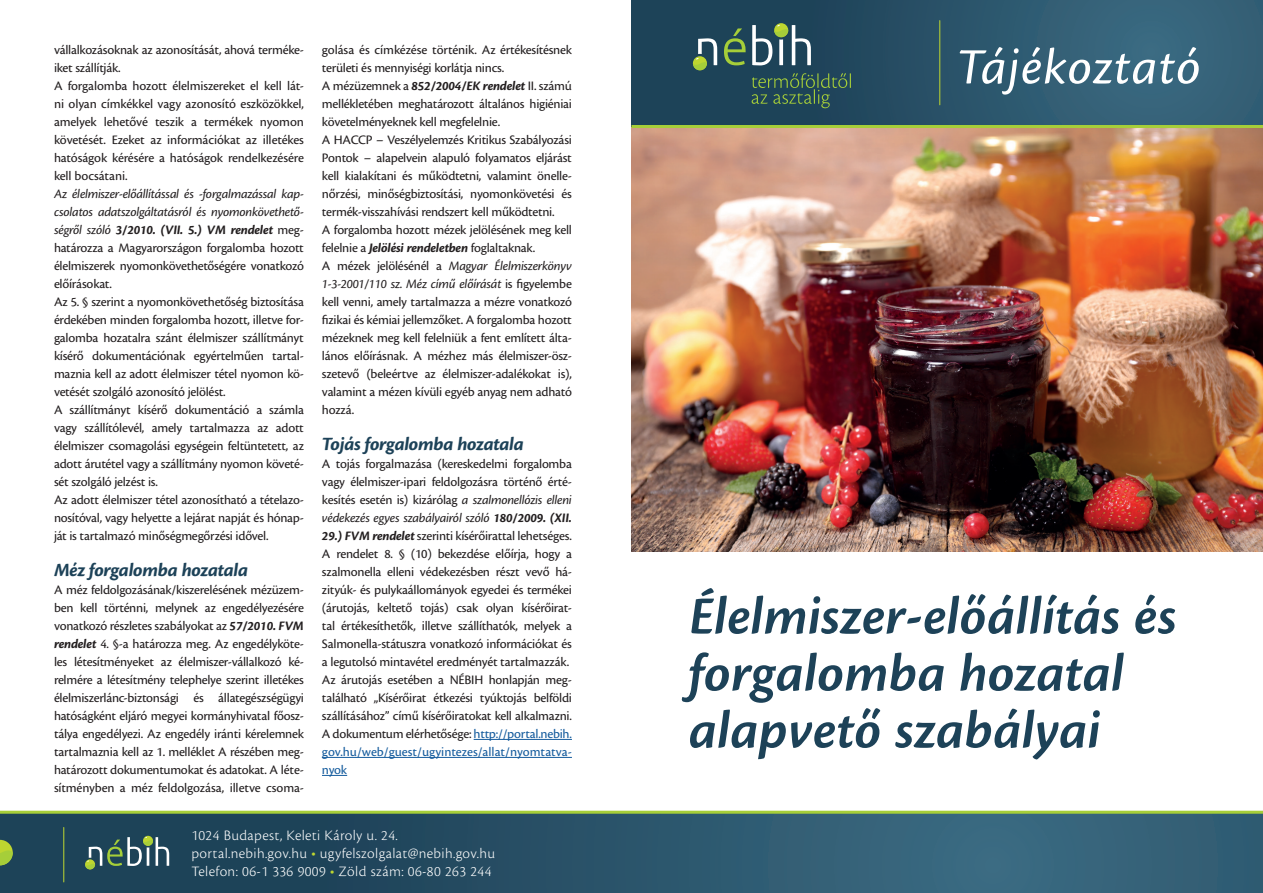
<style>
.page{position:relative;width:1263px;height:893px;background:#fff}
.page>*{position:absolute;margin:0;border:0;box-sizing:border-box;transform-origin:0 0}
.t1{font:55.5px/57px "Cronos Pro Semibold Capt It";color:#1d4258}
.t2{font:52.5px "Cronos Pro Capt It";letter-spacing:.02em;color:#fff}
.t3{font:19.5px "Cronos Pro Bold Capt It";letter-spacing:-.02em;color:#1d4258}
.t4{font:15px/18px "Cronos Pro Lt Capt";letter-spacing:.025em;color:#fff}
.t5{font:13.5px/18px "Cronos Pro Capt";letter-spacing:-.02em;color:#231f20}
.t6{font:13.5px/18px "Cronos Pro Capt It";letter-spacing:-.02em;color:#231f20}
.t7{font:13.5px "Cronos Pro Bold Capt It";letter-spacing:-.02em;color:#231f20}
.s1{font-family:"Cronos Pro Capt It"}
.s2{font-family:"Cronos Pro Capt"}
.s3{font-family:"Cronos Pro Bold Capt It"}
.s4{color:#175d9e}
.s5{font-family:"Myriad Pro";color:#bed630}
</style>
<div class="page">
<img style="left:631px;top:128px;width:632px;height:424px">
<div style="left:631px;top:0;width:632px;height:126px;background:linear-gradient(to right,#183c51,#3b6981)"></div>
<hr style="left:631px;top:125px;width:632px;height:3px;background:#a6ce39">
<svg style="left:752px;top:73px;width:99px;height:35px;background:#335953"></svg>
<svg style="left:724px;top:28px;width:22px;height:37px"></svg>
<svg style="left:693px;top:38px;width:24px;height:32px"></svg>
<svg style="left:774px;top:23px;width:14px;height:14px"></svg>
<svg style="left:752px;top:25px;width:59px;height:40px"></svg>
<hr style="left:939px;top:21px;width:1px;height:84px;background:#bed630">
<div style="left:0;top:812px;width:1263px;height:81px;background:linear-gradient(to right,#193e52,#3c6b82)"></div>
<hr style="left:63px;top:827px;width:1px;height:55px;background:#bed630">
<hr style="left:0;top:811px;width:1263px;height:3px;background:#a6ce39">
<svg style="left:0;top:840px;width:13px;height:25px"></svg>
<div style="left:143px;top:836px;width:10px;height:10px;background:#b7d031;border-radius:50%"></div>
<svg style="left:85px;top:837px;width:84px;height:32px;background:#50706f"></svg>
<hr style="left:474px;top:739px;width:98px;height:1px;background:#175d9e">
<hr style="left:322px;top:757px;width:250px;height:1px;background:#175d9e">
<svg style="left:322px;top:775px;width:25px;height:1px"></svg>
<p class="t5" style="left:54px;top:41px;width:251px">vállalkozásoknak az azonosítását, ahová terméke&shy;iket szállítják.<br>A forgalomba hozott élelmiszereket el kell lát&shy;ni olyan címkékkel vagy azonosító eszközökkel, amelyek lehetővé teszik a termékek nyomon követését. Ezeket az információkat az illetékes hatóságok kérésére a hatóságok rendelkezésére kell bocsátani.</p>
<p class="t6" style="left:54px;top:185px;width:251px">Az élelmiszer-előállítással és -forgalmazással kap&shy;csolatos adatszolgáltatásról és nyomonkövethető-</p>
<p class="t7" style="left:54px;top:222px;width:251px"><span class="s1">ségről szóló</span> 3/2010. (VII. 5.) VM rendelet <span class="s2">meg-</span></p>
<p class="t5" style="left:54px;top:239px;width:251px">határozza a Magyarországon forgalomba hozott élelmiszerek nyomonkövethetőségére vonatkozó előírásokat.<br>Az 5. § szerint a nyomonkövethetőség biztosítása érdekében minden forgalomba hozott, illetve for&shy;galomba hozatalra szánt élelmiszer szállítmányt kísérő dokumentációnak egyértelműen tartal&shy;maznia kell az adott élelmiszer tétel nyomon kö&shy;vetését szolgáló azonosító jelölést.<br>A szállítmányt kísérő dokumentáció a számla vagy szállítólevél, amely tartalmazza az adott élelmiszer csomagolási egységein feltüntetett, az adott árutétel vagy a szállítmány nyomon követé&shy;sét szolgáló jelzést is.<br>Az adott élelmiszer tétel azonosítható a tételazo&shy;nosítóval, vagy helyette a lejárat napját és hónap&shy;ját is tartalmazó minőségmegőrzési idővel.</p>
<h3 class="t3" style="left:54px;top:559px;width:196px">Méz forgalomba hozatala</h3>
<p class="t5" style="left:54px;top:581px;width:251px;text-align:justify">A méz feldolgozásának/kiszerelésének mézüzem&shy;ben kell történni, melynek az engedélyezésére vonatkozó részletes szabályokat az <span class="s3">57/2010. FVM rendelet</span> 4. §-a határozza meg. Az engedélyköte&shy;les létesítményeket az élelmiszer-vállalkozó ké&shy;relmére a létesítmény telephelye szerint illetékes élelmiszerlánc-biztonsági és állategészségügyi hatóságként eljáró megyei kormányhivatal főosz&shy;tálya engedélyezi. Az engedély iránti kérelemnek tartalmaznia kell az 1. melléklet A részében meg&shy;határozott dokumentumokat és adatokat. A léte&shy;sítményben a méz feldolgozása, illetve csoma-</p>
<p class="t5" style="left:322px;top:41px;width:251px">golása és címkézése történik. Az értékesítésnek területi és mennyiségi korlátja nincs.<br>A mézüzemnek a <span class="s3">852/2004/EK rendelet</span> II. számú mellékletében meghatározott általános higiéniai követelményeknek kell megfelelnie.<br>A HACCP – Veszélyelemzés Kritikus Szabályozási Pontok – alapelvein alapuló folyamatos eljárást kell kialakítani és működtetni, valamint önelle&shy;nőrzési, minőségbiztosítási, nyomonkövetési és termék-visszahívási rendszert kell működtetni.<br>A forgalomba hozott mézek jelölésének meg kell felelnie a <span class="s3">Jelölési rendeletben</span> foglaltaknak.</p>
<p class="t6" style="left:322px;top:257px;width:251px"><span class="s2">A mézek jelölésénél a</span> Magyar Élelmiszerkönyv<br>1-3-2001/110 sz. Méz című előírását <span class="s2">is figyelembe</span></p>
<p class="t5" style="left:322px;top:293px;width:251px;text-align:justify">kell venni, amely tartalmazza a mézre vonatkozó fizikai és kémiai jellemzőket. A forgalomba hozott mézeknek meg kell felelniük a fent említett álta&shy;lános előírásnak. A mézhez más élelmiszer-ös - szetevő (beleértve az élelmiszer-adalékokat is), valamint a mézen kívüli egyéb anyag nem adható hozzá.</p>
<h3 class="t3" style="left:322px;top:433px;width:203px">Tojás forgalomba hozatala</h3>
<p class="t5" style="left:322px;top:455px;width:251px;text-align:justify">A tojás forgalmazása (kereskedelmi forgalomba vagy élelmiszer-ipari feldolgozásra történő érté&shy;kesítés esetén is) kizárólag <span class="s1">a szalmonellózis elleni</span></p>
<p class="t6" style="left:322px;top:509px;width:251px">védekezés egyes szabályairól szóló <span class="s3">180/2009. (XII.</span></p>
<p class="t5" style="left:322px;top:527px;width:251px"><span class="s3">29.) FVM rendelet</span> szerinti kísérőirattal lehetséges.<br>A rendelet 8. § (10) bekezdése előírja, hogy a szalmonella elleni védekezésben részt vevő há&shy;zityúk- és pulykaállományok egyedei és termékei (árutojás, keltető tojás) csak olyan kísérőirat&shy;tal értékesíthetők, illetve szállíthatók, melyek a Salmonella-státuszra vonatkozó információkat és a legutolsó mintavétel eredményét tartalmazzák.<br>Az árutojás esetében a NÉBIH honlapján meg&shy;található „Kísérőirat étkezési tyúktojás belföldi szállításához” című kísérőiratokat kell alkalmazni.<br>A dokumentum elérhetősége: <span class="s4">http://portal.nebih. gov.hu/web/guest/ugyintezes/allat/nyomtatva&shy;nyok</span></p>
<p class="t4" style="left:191px;top:827px;width:305px">1024 Budapest, Keleti Károly u. 24. portal.nebih.gov.hu <span class="s5">•</span> ugyfelszolgalat@nebih.gov.hu<br>Telefon: 06-1 336 9009 <span class="s5">•</span> Zöld szám: 06-80 263 244</p>
<h2 class="t2" style="left:957px;top:37px;width:246px">Tájékoztató</h2>
<h1 class="t1" style="left:689px;top:589px;width:490px">Élelmiszer-előállítás és forgalomba hozatal alapvető szabályai</h1>
</div>
